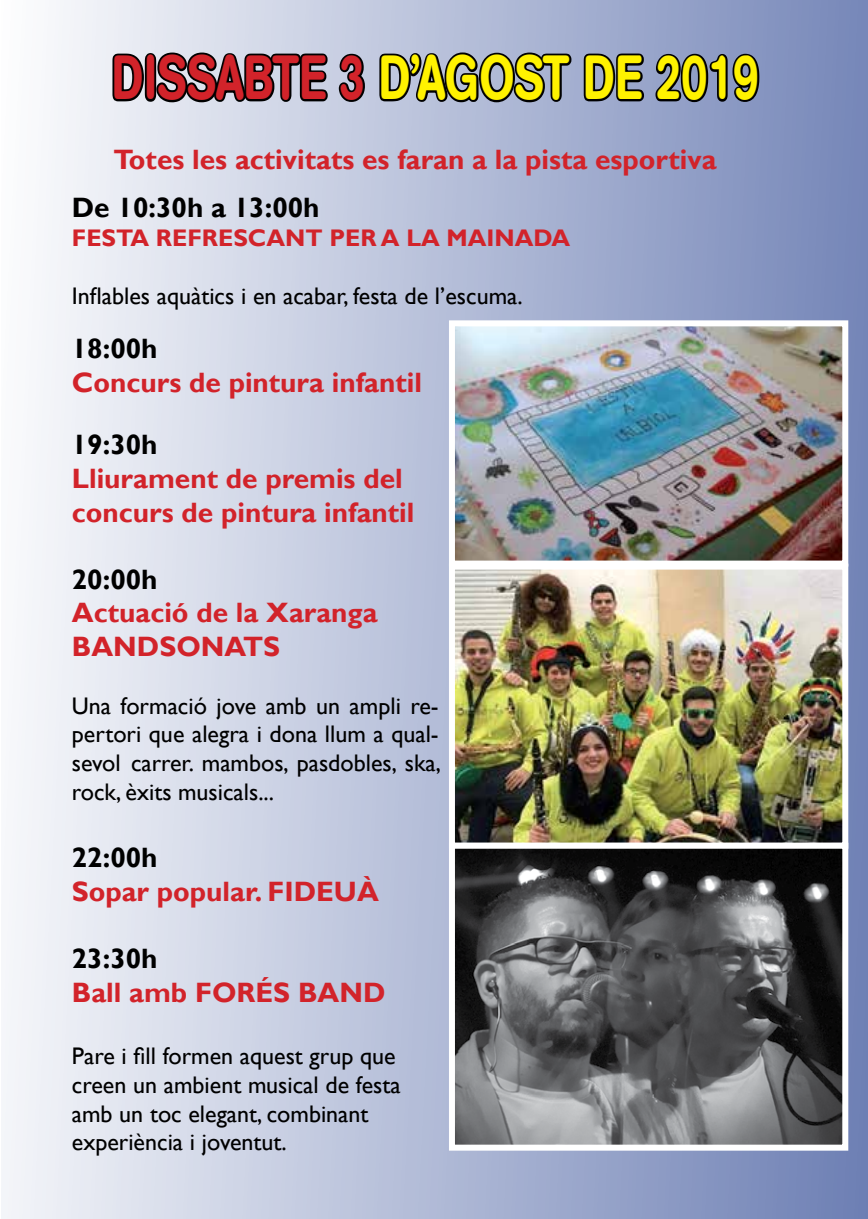
<style>
.page{position:relative;width:868px;height:1219px;background:#fff}
.page>*{position:absolute;margin:0;border:0;box-sizing:border-box;transform-origin:0 0}
.t1{font:500 62px "AG Book Rounded";color:#fff200;scale:.74 1}
.t2{font:700 28px/33.6px "Gill Sans";color:#d2232a}
.t3{font:700 28px "Gill Sans";color:#000}
.t4{font:24px/28.8px "Gill Sans";color:#000;text-align:justify}
.t5{font:700 24px "Gill Sans";color:#d2232a}
.s1{color:#d2232a}
</style>
<div class="page">
<div style="left:1px;top:0;width:866px;height:1219px;background:linear-gradient(to right,#f8f9fb,#7485b7)"></div>
<img style="left:456px;top:327px;width:385px;height:233px">
<div style="left:449px;top:320px;width:399px;height:247px;border:6px solid #fff"></div>
<img style="left:456px;top:571px;width:385px;height:573px">
<div style="left:449px;top:564px;width:399px;height:285px;border:6px solid #fff"></div>
<div style="left:449px;top:843px;width:399px;height:308px;border:6px solid #fff"></div>
<svg style="left:110px;top:8px;width:257px;height:97px;background:#a2a6b0"></svg>
<svg style="left:377px;top:8px;width:197px;height:97px;background:#878ea3"></svg>
<svg style="left:581px;top:23px;width:180px;height:82px;background:#6c7591"></svg>
<h1 class="t1" style="left:112px;top:42px;width:876px"><span class="s1">DISSABTE 3</span> D’AGOST DE 2019</h1>
<p class="t2" style="left:113px;top:144px;width:604px">Totes les activitats es faran a la pista esportiva</p>
<p class="t3" style="left:72px;top:191px;width:249px">De 10:30h a 13:00h</p>
<p class="t5" style="left:72px;top:224px;width:101px">Festa refresca</p>
<p class="t5" style="left:285px;top:224px;width:280px">nt per a la mainada</p>
<p class="t4" style="left:72px;top:282px;width:452px">Inflables aquàtics i en acabar, festa de l’escuma.</p>
<p class="t3" style="left:72px;top:332px;width:87px">18:00h</p>
<p class="t2" style="left:72px;top:366px;width:351px">Concurs de pintura infantil</p>
<p class="t3" style="left:72px;top:428px;width:87px">19:30h</p>
<p class="t2" style="left:72px;top:462px;width:344px">Lliurament de premis del concurs de pintura infantil</p>
<p class="t3" style="left:72px;top:562px;width:87px">20:00h</p>
<p class="t2" style="left:72px;top:597px;width:307px">Actuació de la Xaranga<br>BANDSONATS</p>
<p class="t4" style="left:72px;top:691px;width:371px">Una formació jove amb un ampli re&shy;pertori que alegra i dona llum a qual&shy;sevol carrer. mambos, pasdobles, ska, rock, èxits musicals...</p>
<p class="t3" style="left:72px;top:841px;width:87px">22:00h</p>
<p class="t2" style="left:72px;top:875px;width:308px">Sopar popular. FID EUÀ</p>
<p class="t3" style="left:72px;top:942px;width:87px">23:30h</p>
<p class="t2" style="left:72px;top:976px;width:290px">Ball amb FORÉS BAND</p>
<p class="t4" style="left:72px;top:1042px;width:330px;text-align:left">Pare i fill formen aquest grup que creen un ambient musical de festa amb un toc elegant, combinant experiència i joventut.</p>
</div>
